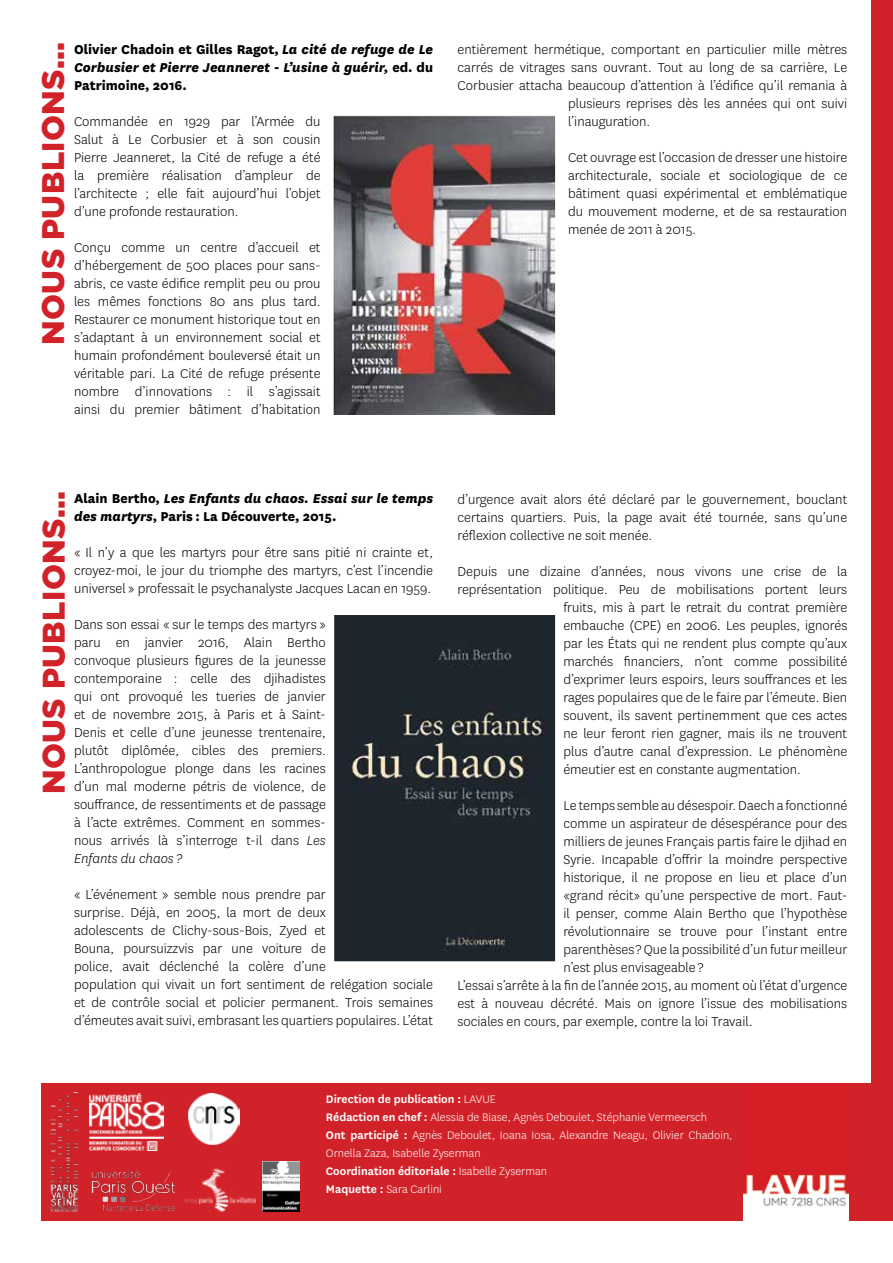
<style>
.page{position:relative;width:893px;height:1263px;background:#fff}
.page>*{position:absolute;margin:0;border:0;box-sizing:border-box;transform-origin:0 0}
.t1{font:900 31.35px "Gotham";letter-spacing:.015em;color:#d22229}
.t2{font:300 15px/18px "National";color:#000;text-align:justify}
.t3{font:italic 800 15px/18px "National";color:#000;text-align:justify}
.t4{font:300 12.75px/18px "National";color:#fff}
.s1{font-style:normal}
.s2{font-style:italic}
.s3{font-weight:600}
</style>
<div class="page">
<div style="left:41px;top:1083px;width:838px;height:137px;background:#d22229"></div>
<div style="left:872px;top:0;width:21px;height:1220px;background:#d22229"></div>
<img style="left:335px;top:117px;width:219px;height:297px">
<div style="left:321px;top:103px;width:247px;height:325px;border:13px solid #fff"></div>
<img style="left:335px;top:615px;width:219px;height:345px">
<div style="left:326px;top:604px;width:237px;height:365px;border:8px solid #fff"></div>
<img style="left:743px;top:1174px;width:105px;height:46px">
<img style="left:50px;top:1092px;width:29px;height:119px">
<img style="left:89px;top:1093px;width:74px;height:57px">
<img style="left:188px;top:1093px;width:52px;height:52px">
<img style="left:91px;top:1169px;width:84px;height:42px">
<img style="left:184px;top:1168px;width:72px;height:44px">
<img style="left:262px;top:1162px;width:38px;height:49px">
<h1 class="t1" style="left:35px;top:345px;width:304px;rotate:-90deg">NOUS PUBLIONS...</h1>
<p class="t3" style="left:74px;top:39px;width:361px"><span class="s1">Olivier Chadoin et Gilles Ragot,</span> La cité de refuge de Le Corbusier et Pierre Jeanneret - L’usine à guérir, <span class="s1">ed. du Patrimoine, 2016.</span></p>
<p class="t2" style="left:74px;top:112px;width:248px">Commandée en 1929 par l’Armée du Salut à Le Corbusier et à son cousin Pierre Jeanneret, la Cité de refuge a été la première réalisation d’ampleur de l’architecte ; elle fait aujourd’hui l’objet d’une profonde restauration.</p>
<p class="t2" style="left:74px;top:238px;width:248px">Conçu comme un centre d’accueil et d’hébergement de 500 places pour sans&shy;abris, ce vaste édifice remplit peu ou prou les mêmes fonctions 80 ans plus tard.<br>Restaurer ce monument historique tout en s’adaptant à un environnement social et humain profondément bouleversé était un véritable pari. La Cité de refuge présente nombre d’innovations : il s’agissait ainsi du premier bâtiment d’habitation</p>
<p class="t2" style="left:457px;top:40px;width:391px">entièrement hermétique, comportant en particulier mille mètres</p>
<p class="t2" style="left:457px;top:58px;width:391px">carrés de vitrages sans ouvrant. Tout au long de sa carrière, Le</p>
<p class="t2" style="left:457px;top:76px;width:391px">Corbusier attacha beaucoup d’attention à l’édifice qu’il remania à</p>
<p class="t2" style="left:568px;top:94px;width:281px">plusieurs reprises dès les années qui ont suivi</p>
<p class="t2" style="left:568px;top:112px;width:84px">l’inauguration.</p>
<p class="t2" style="left:568px;top:148px;width:281px">Cet ouvrage est l’occasion de dresser une histoire architecturale, sociale et sociologique de ce bâtiment quasi expérimental et emblématique du mouvement moderne, et de sa restauration menée de 2011 à 2015.</p>
<h1 class="t1" style="left:36px;top:794px;width:304px;rotate:-90deg">NOUS PUBLIONS...</h1>
<p class="t3" style="left:74px;top:488px;width:361px"><span class="s1">Alain Bertho,</span> Les Enfants du chaos. Essai sur le temps des martyrs<span class="s1">, Paris : La Découverte, 2015.</span></p>
<p class="t2" style="left:74px;top:543px;width:361px">« Il n’y a que les martyrs pour être sans pitié ni crainte et, croyez-moi, le jour du triomphe des martyrs, c’est l’incendie universel » professait le psychanalyste Jacques Lacan en 1959.</p>
<p class="t2" style="left:74px;top:615px;width:253px">Dans son essai « sur le temps des martyrs » paru en janvier 2016, Alain Bertho convoque plusieurs figures de la jeunesse contemporaine : celle des djihadistes qui ont provoqué les tueries de janvier et de novembre 2015, à Paris et à Saint-Denis et celle d’une jeunesse trentenaire, plutôt diplômée, cibles des premiers.<br>L’anthropologue plonge dans les racines d’un mal moderne pétris de violence, de souffrance, de ressentiments et de passage à l’acte extrêmes. Comment en sommes&shy;nous arrivés là s’interroge t-il dans <span class="s2">Les Enfants du chaos ?</span></p>
<p class="t2" style="left:74px;top:885px;width:360px;text-align:left">« L’événement » semble nous prendre par<br>surprise. Déjà, en 2005, la mort de deux<br>adolescents de Clichy-sous-Bois, Zyed et<br>Bouna, poursuizzvis par une voiture de<br>police, avait déclenché la colère d’une<br>population qui vivait un fort sentiment de relégation sociale et de contrôle social et policier permanent. Trois semaines d’émeutes avait suivi, embrasant les quartiers populaires. L’état</p>
<p class="t2" style="left:457px;top:490px;width:391px">d’urgence avait alors été déclaré par le gouvernement, bouclant certains quartiers. Puis, la page avait été tournée, sans qu’une réflexion collective ne soit menée.</p>
<p class="t2" style="left:457px;top:562px;width:391px">Depuis une dizaine d’années, nous vivons une crise de la</p>
<p class="t2" style="left:457px;top:580px;width:391px">représentation politique. Peu de mobilisations portent leurs</p>
<p class="t2" style="left:563px;top:598px;width:285px">fruits, mis à part le retrait du contrat première</p>
<p class="t2" style="left:563px;top:616px;width:285px">embauche (CPE) en 2006. Les peuples, ignorés</p>
<p class="t2" style="left:563px;top:634px;width:285px">par les États qui ne rendent plus compte qu’aux</p>
<p class="t2" style="left:563px;top:652px;width:285px">marchés financiers, n’ont comme possibilité</p>
<p class="t2" style="left:563px;top:670px;width:285px">d’exprimer leurs espoirs, leurs souffrances et les</p>
<p class="t2" style="left:563px;top:688px;width:285px">rages populaires que de le faire par l’émeute. Bien</p>
<p class="t2" style="left:563px;top:706px;width:285px">souvent, ils savent pertinemment que ces actes</p>
<p class="t2" style="left:563px;top:724px;width:285px">ne leur feront rien gagner, mais ils ne trouvent</p>
<p class="t2" style="left:563px;top:742px;width:285px">plus d’autre canal d’expression. Le phénomène</p>
<p class="t2" style="left:563px;top:760px;width:239px">émeutier est en constante augmentation.</p>
<p class="t2" style="left:563px;top:796px;width:285px">Le temps semble au désespoir. Daech a fonctionné</p>
<p class="t2" style="left:563px;top:814px;width:285px">comme un aspirateur de désespérance pour des</p>
<p class="t2" style="left:563px;top:832px;width:285px">milliers de jeunes Français partis faire le djihad en</p>
<p class="t2" style="left:563px;top:850px;width:285px">Syrie. Incapable d’offrir la moindre perspective</p>
<p class="t2" style="left:563px;top:868px;width:285px">historique, il ne propose en lieu et place d’un</p>
<p class="t2" style="left:563px;top:886px;width:285px">«grand récit» qu’une perspective de mort. Faut-</p>
<p class="t2" style="left:563px;top:904px;width:285px">il penser, comme Alain Bertho que l’hypothèse</p>
<p class="t2" style="left:563px;top:922px;width:285px">révolutionnaire se trouve pour l’instant entre</p>
<p class="t2" style="left:563px;top:940px;width:285px">parenthèses ? Que la possibilité d’un futur meilleur</p>
<p class="t2" style="left:563px;top:958px;width:142px">n’est plus envisageable ?</p>
<p class="t2" style="left:457px;top:976px;width:391px">L’essai s’arrête à la fin de l’année 2015, au moment où l’état d’urgence</p>
<p class="t2" style="left:457px;top:994px;width:391px">est à nouveau décrété. Mais on ignore l’issue des mobilisations</p>
<p class="t2" style="left:457px;top:1012px;width:297px">sociales en cours, par exemple, contre la loi Travail.</p>
<p class="t4" style="left:326px;top:1089px;width:408px"><span class="s3">Direction de publication :</span> LAVUE<br><span class="s3">Rédaction en chef :</span> Alessia de Biase, Agnès Deboulet, Stéphanie Vermeersch<br><span class="s3">Ont participé :</span> Agnès Deboulet, Ioana Iosa, Alexandre Neagu, Olivier Chadoin, Ornella Zaza, Isabelle Zyserman<br><span class="s3">Coordination éditoriale :</span> Isabelle Zyserman<br><span class="s3">Maquette :</span> Sara Carlini</p>
</div>
